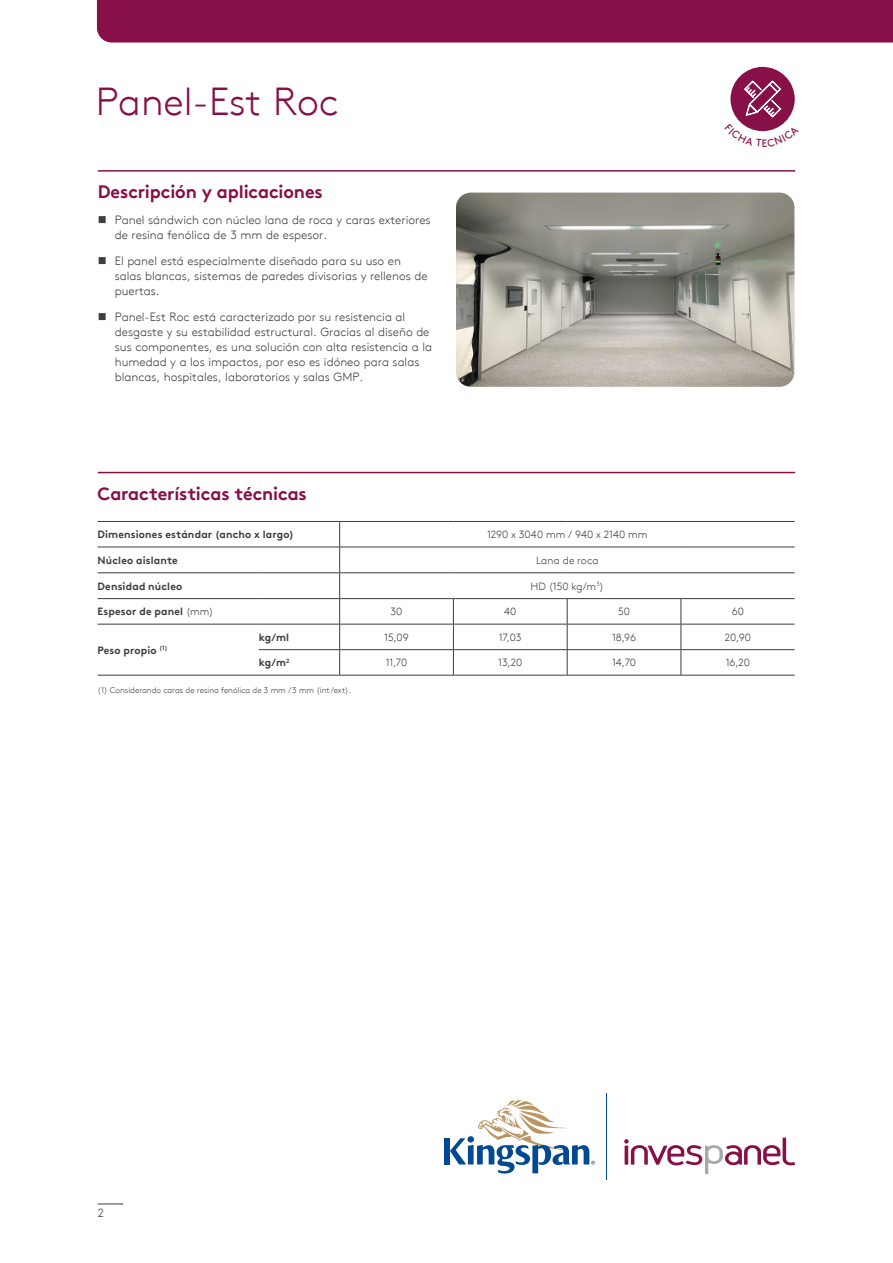
<style>
.page{position:relative;width:893px;height:1263px;background:#fff}
.page>*{position:absolute;margin:0;border:0;box-sizing:border-box;transform-origin:0 0}
.Títol_producte_pg2{font:300 39px "Kingspan Brown TT";color:#871048}
.Primer_nivell_subtit{font:700 18px "Kingspan Brown TT";letter-spacing:-.005em;color:#871048}
.Llistat{font:300 12px/15px "Kingspan Brown TT";color:#3e3e3f}
.Número_paginació{font:300 12px "Kingspan Brown TT";color:#3e3e3f}
.Taula_característica{font:700 10.5px "Kingspan Brown TT";letter-spacing:.015em;color:#3e3e3f}
.Taula_dades{font:300 10.5px "Kingspan Brown TT";letter-spacing:-.005em;color:#3e3e3f}
.Notas{font:300 8.25px "Kingspan Brown TT";color:#3e3e3f}
.s1{font-weight:300}
</style>
<div class="page">
<div style="left:97px;top:0;width:796px;height:43px;background:#871048"></div>
<hr style="left:98px;top:170px;width:697px;height:2px;background:#871048">
<hr style="left:98px;top:472px;width:697px;height:1px;background:#871048">
<img style="left:456px;top:193px;width:338px;height:194px">
<div style="left:444px;top:1138px;width:6px;height:26px;background:#014990"></div>
<svg style="left:450px;top:1100px;width:145px;height:73px"></svg>
<hr style="left:606px;top:1093px;width:1px;height:87px;background:#014990">
<svg style="left:624px;top:1137px;width:171px;height:37px"></svg>
<div style="left:730px;top:67px;width:65px;height:64px;background:#871048;border-radius:50%"></div>
<svg style="left:744px;top:81px;width:37px;height:36px"></svg>
<hr style="left:98px;top:598px;width:161px;height:1px;background:#3e3e3f">
<hr style="left:259px;top:598px;width:81px;height:1px;background:#3e3e3f">
<hr style="left:340px;top:598px;width:113px;height:1px;background:#3e3e3f">
<hr style="left:453px;top:598px;width:114px;height:1px;background:#3e3e3f">
<hr style="left:567px;top:598px;width:114px;height:1px;background:#3e3e3f">
<hr style="left:98px;top:624px;width:161px;height:1px;background:#3e3e3f">
<hr style="left:259px;top:624px;width:81px;height:1px;background:#3e3e3f">
<hr style="left:340px;top:624px;width:113px;height:1px;background:#3e3e3f">
<hr style="left:453px;top:624px;width:114px;height:1px;background:#3e3e3f">
<hr style="left:567px;top:624px;width:114px;height:1px;background:#3e3e3f">
<hr style="left:259px;top:649px;width:81px;height:1px;background:#3e3e3f">
<hr style="left:340px;top:649px;width:113px;height:1px;background:#3e3e3f">
<hr style="left:453px;top:649px;width:114px;height:1px;background:#3e3e3f">
<svg style="left:453px;top:599px;width:1px;height:76px"></svg>
<hr style="left:567px;top:649px;width:114px;height:1px;background:#3e3e3f">
<svg style="left:567px;top:599px;width:1px;height:76px"></svg>
<hr style="left:98px;top:547px;width:161px;height:1px;background:#3e3e3f">
<hr style="left:259px;top:547px;width:81px;height:1px;background:#3e3e3f">
<hr style="left:98px;top:572px;width:161px;height:1px;background:#3e3e3f">
<hr style="left:259px;top:572px;width:81px;height:1px;background:#3e3e3f">
<hr style="left:340px;top:547px;width:113px;height:1px;background:#3e3e3f">
<hr style="left:453px;top:547px;width:114px;height:1px;background:#3e3e3f">
<hr style="left:567px;top:547px;width:114px;height:1px;background:#3e3e3f">
<hr style="left:681px;top:547px;width:114px;height:1px;background:#3e3e3f">
<hr style="left:340px;top:572px;width:113px;height:1px;background:#3e3e3f">
<hr style="left:453px;top:572px;width:114px;height:1px;background:#3e3e3f">
<hr style="left:567px;top:572px;width:114px;height:1px;background:#3e3e3f">
<hr style="left:681px;top:572px;width:114px;height:1px;background:#3e3e3f">
<svg style="left:339px;top:522px;width:1px;height:153px"></svg>
<hr style="left:681px;top:598px;width:114px;height:1px;background:#3e3e3f">
<hr style="left:681px;top:624px;width:114px;height:1px;background:#3e3e3f">
<hr style="left:681px;top:649px;width:114px;height:1px;background:#3e3e3f">
<svg style="left:681px;top:599px;width:1px;height:76px"></svg>
<hr style="left:98px;top:521px;width:161px;height:1px;background:#3e3e3f">
<hr style="left:259px;top:521px;width:81px;height:1px;background:#3e3e3f">
<hr style="left:340px;top:521px;width:113px;height:1px;background:#3e3e3f">
<hr style="left:453px;top:521px;width:114px;height:1px;background:#3e3e3f">
<hr style="left:567px;top:521px;width:114px;height:1px;background:#3e3e3f">
<hr style="left:681px;top:521px;width:114px;height:1px;background:#3e3e3f">
<hr style="left:98px;top:675px;width:161px;height:1px;background:#3e3e3f">
<hr style="left:259px;top:675px;width:81px;height:1px;background:#3e3e3f">
<hr style="left:340px;top:675px;width:113px;height:1px;background:#3e3e3f">
<hr style="left:453px;top:675px;width:114px;height:1px;background:#3e3e3f">
<hr style="left:567px;top:675px;width:114px;height:1px;background:#3e3e3f">
<hr style="left:681px;top:675px;width:114px;height:1px;background:#3e3e3f">
<svg style="left:98px;top:1204px;width:25px;height:1px"></svg>
<svg style="left:742px;top:124px;width:41px;height:8px"></svg>
<p class="Títol_producte_pg2" style="left:96px;top:73px;width:244px">Panel-Est Roc</p>
<p class="Primer_nivell_subtit" style="left:98px;top:178px;width:227px">Descripción y aplicaciones</p>
<p class="Llistat" style="left:115px;top:212px;width:317px;text-indent:-17px">■ Panel sándwich con núcleo lana de roca y caras exteriores de resina fenólica de 3 mm de espesor.</p>
<p class="Llistat" style="left:115px;top:253px;width:314px;text-indent:-17px">■ El panel está especialmente diseñado para su uso en salas blancas, sistemas de paredes divisorias y rellenos de puertas.</p>
<p class="Llistat" style="left:115px;top:308px;width:319px;text-indent:-17px">■ Panel-Est Roc está caracterizado por su resistencia al desgaste y su estabilidad estructural. Gracias al diseño de sus componentes, es una solución con alta resistencia a la humedad y a los impactos, por eso es idóneo para salas blancas, hospitales, laboratorios y salas GMP.</p>
<p class="Primer_nivell_subtit" style="left:98px;top:479px;width:211px">Características técnicas</p>
<p class="Taula_característica" style="left:98px;top:526px;width:198px">Dimensiones estándar (ancho x largo)</p>
<p class="Taula_dades" style="left:487px;top:527px;width:162px">1290 x 3040 mm / 940 x 2140 mm</p>
<p class="Taula_característica" style="left:98px;top:552px;width:82px">Núcleo aislante</p>
<p class="Taula_dades" style="left:536px;top:552px;width:64px">Lana de roca</p>
<p class="Taula_característica" style="left:98px;top:577px;width:86px">Densidad núcleo</p>
<p class="Taula_dades" style="left:531px;top:578px;width:75px">HD (150 kg/m<sup>3</sup>)</p>
<p class="Taula_característica" style="left:98px;top:603px;width:117px">Espesor de panel <span class="s1">(mm)</span></p>
<p class="Taula_dades" style="left:391px;top:604px;width:13px">30</p>
<p class="Taula_dades" style="left:504px;top:604px;width:14px">40</p>
<p class="Taula_dades" style="left:618px;top:604px;width:13px">50</p>
<p class="Taula_dades" style="left:732px;top:604px;width:14px">60</p>
<p class="Taula_característica" style="left:98px;top:641px;width:72px">Peso propio <sup>(1)</sup></p>
<p class="Taula_característica" style="left:259px;top:629px;width:32px">kg/ml</p>
<p class="Taula_dades" style="left:384px;top:629px;width:26px">15,09</p>
<p class="Taula_dades" style="left:499px;top:629px;width:24px">17,03</p>
<p class="Taula_dades" style="left:612px;top:629px;width:25px">18,96</p>
<p class="Taula_dades" style="left:725px;top:629px;width:27px">20,90</p>
<p class="Taula_característica" style="left:259px;top:654px;width:32px">kg/m<sup>2</sup></p>
<p class="Taula_dades" style="left:386px;top:655px;width:23px">11,70</p>
<p class="Taula_dades" style="left:498px;top:655px;width:25px">13,20</p>
<p class="Taula_dades" style="left:612px;top:655px;width:26px">14,70</p>
<p class="Taula_dades" style="left:726px;top:655px;width:26px">16,20</p>
<p class="Notas" style="left:98px;top:684px;width:255px">(1) Considerando caras de resina fenólica de 3 mm / 3 mm (int/ext).</p>
<p class="Número_paginació" style="left:98px;top:1204px;width:8px">2</p>
</div>
